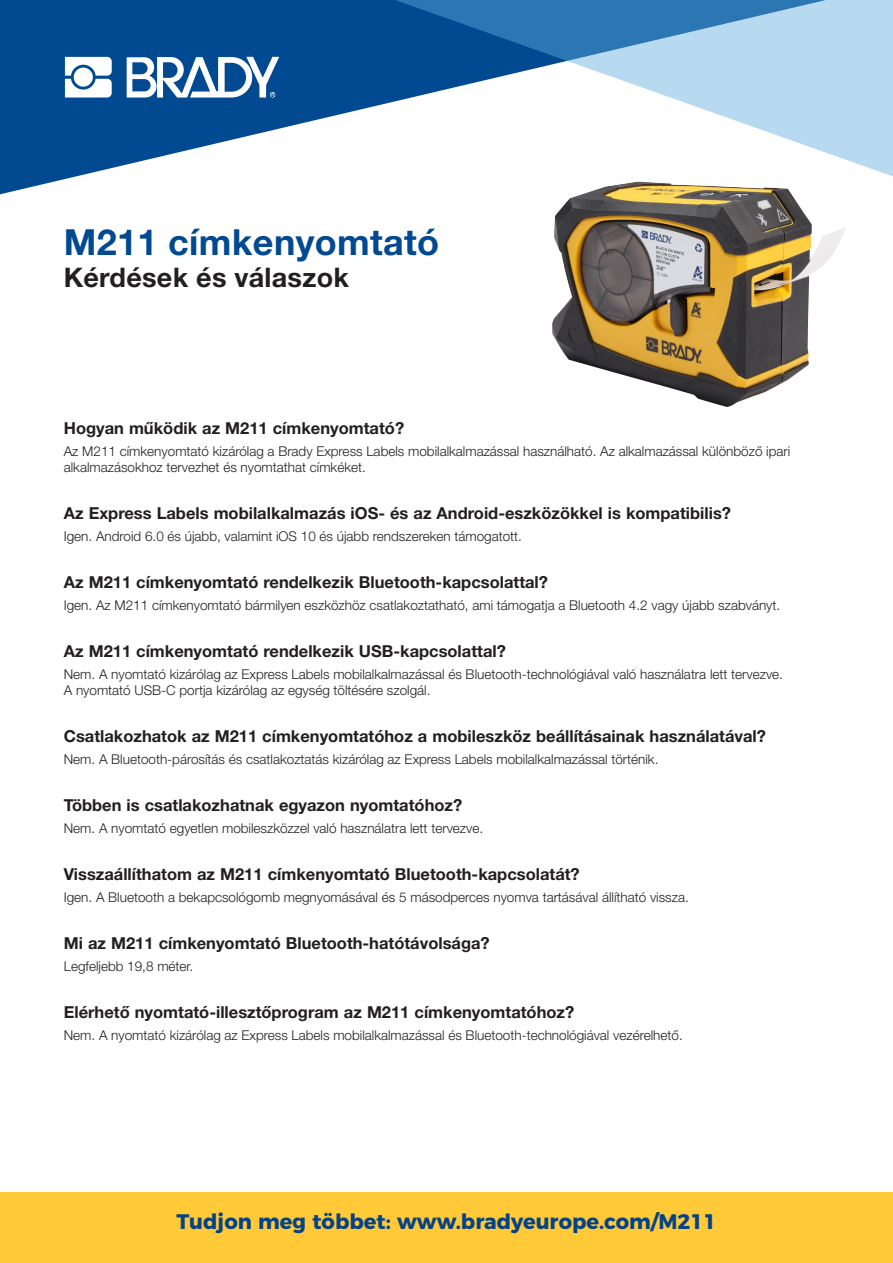
<style>
.page{position:relative;width:893px;height:1263px;background:#fff}
.page>*{position:absolute;margin:0;border:0;box-sizing:border-box;transform-origin:0 0}
.Page_Header{font:700 36px "Helvetica Neue LT Pro";letter-spacing:.01em;color:#014990}
.Page_Header-2{font:700 27px "Helvetica Neue LT Pro";letter-spacing:.01em;color:#231f20}
.t1{font:700 21px "Montserrat";color:#054286}
.Q{font:700 16.5px "Helvetica Neue LT Pro";color:#231f20}
.A{font:300 13.5px/16.2px "Helvetica Neue LT Pro";color:#231f20}
</style>
<div class="page">
<svg style="left:0;top:0;width:642px;height:195px;fill:#014990"></svg>
<svg style="left:359px;top:0;width:534px;height:181px"></svg>
<div style="left:0;top:1192px;width:893px;height:71px;background:#ffc938"></div>
<svg style="left:65px;top:57px;width:47px;height:41px"></svg>
<svg style="left:127px;top:57px;width:152px;height:41px"></svg>
<img style="left:552px;top:182px;width:293px;height:225px">
<p class="Page_Header" style="left:64px;top:219px;width:377px">M211 címkenyomtató</p>
<p class="Page_Header-2" style="left:64px;top:260px;width:287px">Kérdések és válaszok</p>
<p class="Q" style="left:64px;top:418px;width:342px">Hogyan működik az M211 címkenyomtató?</p>
<p class="A" style="left:64px;top:443px;width:728px">Az M211 címkenyomtató kizárólag a Brady Express Labels mobilalkalmazással használható. Az alkalmazással különböző ipari alkalmazásokhoz tervezhet és nyomtathat címkéket.</p>
<p class="Q" style="left:64px;top:503px;width:669px">Az Express Labels mobilalkalmazás iOS- és az Android-eszközökkel is kompatibilis?</p>
<p class="A" style="left:64px;top:528px;width:460px">Igen. Android 6.0 és újabb, valamint iOS 10 és újabb rendszereken támogatott.</p>
<p class="Q" style="left:64px;top:572px;width:486px">Az M211 címkenyomtató rendelkezik Bluetooth-kapcsolattal?</p>
<p class="A" style="left:64px;top:597px;width:718px">Igen. Az M211 címkenyomtató bármilyen eszközhöz csatlakoztatható, ami támogatja a Bluetooth 4.2 vagy újabb szabványt.</p>
<p class="Q" style="left:64px;top:641px;width:444px">Az M211 címkenyomtató rendelkezik USB-kapcsolattal?</p>
<p class="A" style="left:64px;top:666px;width:721px">Nem. A nyomtató kizárólag az Express Labels mobilalkalmazással és Bluetooth-technológiával való használatra lett tervezve.<br>A nyomtató USB-C portja kizárólag az egység töltésére szolgál.</p>
<p class="Q" style="left:64px;top:726px;width:704px">Csatlakozhatok az M211 címkenyomtatóhoz a mobileszköz beállításainak használatával?</p>
<p class="A" style="left:64px;top:751px;width:596px">Nem. A Bluetooth-párosítás és csatlakoztatás kizárólag az Express Labels mobilalkalmazással történik.</p>
<p class="Q" style="left:64px;top:795px;width:400px">Többen is csatlakozhatnak egyazon nyomtatóhoz?</p>
<p class="A" style="left:64px;top:820px;width:421px">Nem. A nyomtató egyetlen mobileszközzel való használatra lett tervezve.</p>
<p class="Q" style="left:64px;top:864px;width:517px">Visszaállíthatom az M211 címkenyomtató Bluetooth-kapcsolatát?</p>
<p class="A" style="left:64px;top:889px;width:626px">Igen. A Bluetooth a bekapcsológomb megnyomásával és 5 másodperces nyomva tartásával állítható vissza.</p>
<p class="Q" style="left:64px;top:933px;width:427px">Mi az M211 címkenyomtató Bluetooth-hatótávolsága?</p>
<p class="A" style="left:64px;top:958px;width:131px">Legfeljebb 19,8 méter.</p>
<p class="Q" style="left:64px;top:1002px;width:512px">Elérhető nyomtató-illesztőprogram az M211 címkenyomtatóhoz?</p>
<p class="A" style="left:64px;top:1027px;width:620px">Nem. A nyomtató kizárólag az Express Labels mobilalkalmazással és Bluetooth-technológiával vezérelhető.</p>
<h3 class="t1" style="left:177px;top:1205px;width:541px">Tudjon meg többet: www.bradyeurope.com/M211</h3>
</div>
